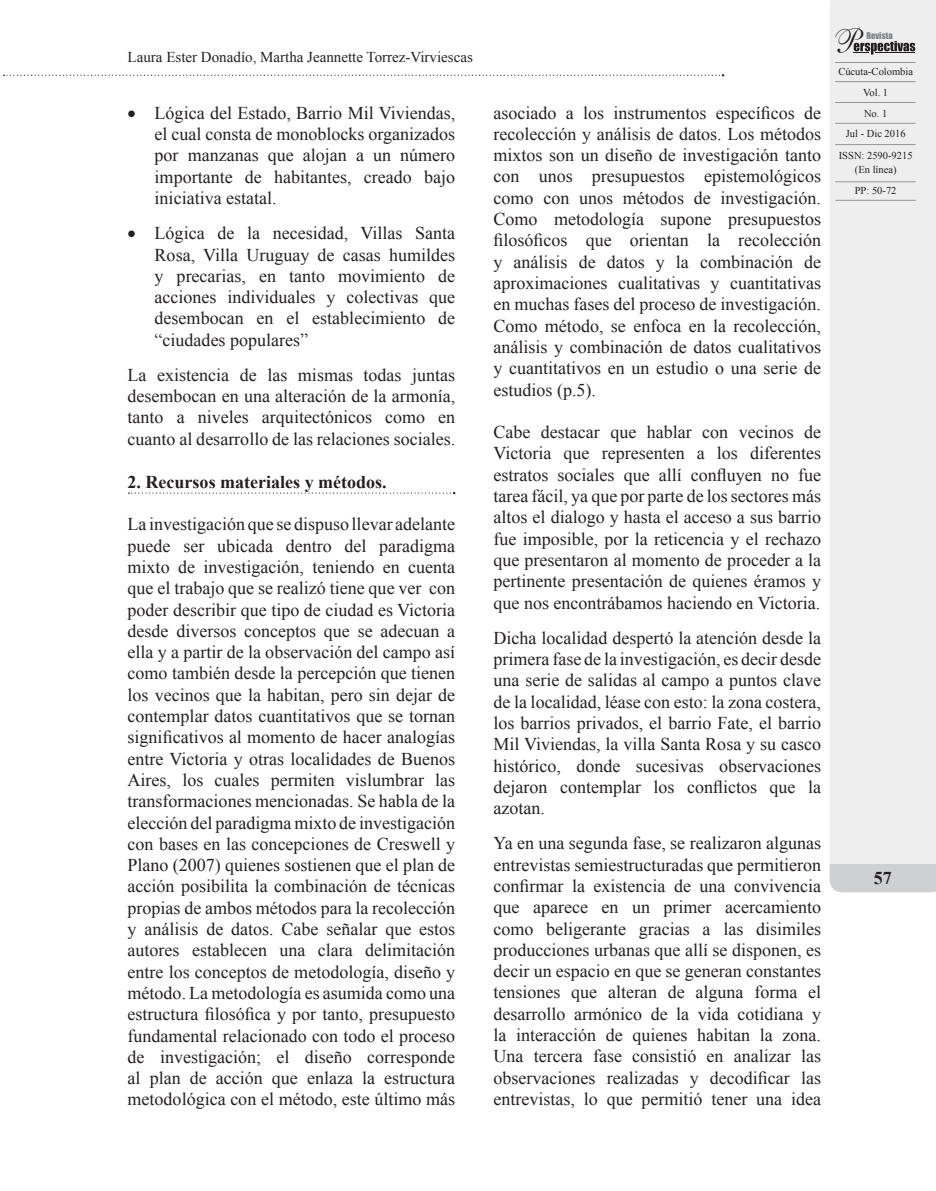
<style>
.page{position:relative;width:936px;height:1191px;background:#fff}
.page>*{position:absolute;margin:0;border:0;box-sizing:border-box;transform-origin:0 0}
.t1{font:18px/21.3px "Times New Roman";color:#231f20;text-align:justify}
.t2{font:700 18px "Times New Roman";color:#231f20}
.t3{font:15px "Times New Roman";color:#231f20}
.t4{font:10.5px/20.7px "Times New Roman";color:#231f20;text-align:center}
.t5{font:8.55px "Impact";color:#808285}
</style>
<div class="page">
<div style="left:830px;top:0;width:105px;height:864px;background:#eeeeef"></div>
<div style="left:829px;top:864px;width:106px;height:28px;background:#cfd0d2"></div>
<hr style="left:835px;top:81px;width:80px;height:1px;background:#939598">
<hr style="left:835px;top:102px;width:80px;height:1px;background:#939598">
<hr style="left:835px;top:123px;width:80px;height:1px;background:#939598">
<hr style="left:835px;top:62px;width:80px;height:1px;background:#939598">
<hr style="left:835px;top:144px;width:80px;height:1px;background:#939598">
<hr style="left:835px;top:181px;width:80px;height:1px;background:#939598">
<svg style="left:128px;top:492px;width:327px;height:2px"></svg>
<svg style="left:4px;top:74px;width:720px;height:2px"></svg>
<hr style="left:835px;top:200px;width:80px;height:1px;background:#939598">
<svg style="left:834px;top:26px;width:81px;height:28px;background:#c6c5c6"></svg>
<p class="t3" style="left:128px;top:47px;width:347px">Laura Ester Donadío, Martha Jeannette Torrez-Virviescas</p>
<p class="t1" style="left:155px;top:102px;width:302px;text-indent:-27px">• Lógica del Estado, Barrio Mil Viviendas, el cual consta de monoblocks organizados por manzanas que alojan a un número importante de habitantes, creado bajo iniciativa estatal.</p>
<p class="t1" style="left:155px;top:222px;width:302px;text-indent:-27px">• Lógica de la necesidad, Villas Santa Rosa, Villa Uruguay de casas humildes y precarias, en tanto movimiento de acciones individuales y colectivas que desembocan en el establecimiento de “ciudades populares”</p>
<p class="t1" style="left:128px;top:364px;width:329px">La existencia de las mismas todas juntas desembocan en una alteración de la armonía, tanto a niveles arquitectónicos como en cuanto al desarrollo de las relaciones sociales.</p>
<p class="t2" style="left:128px;top:469px;width:260px">2. Recursos materiales y métodos.</p>
<p class="t1" style="left:128px;top:513px;width:329px">La investigación que se dispuso llevar adelante puede ser ubicada dentro del paradigma mixto de investigación, teniendo en cuenta que el trabajo que se realizó tiene que ver con poder describir que tipo de ciudad es Victoria desde diversos conceptos que se adecuan a ella y a partir de la observación del campo así como también desde la percepción que tienen los vecinos que la habitan, pero sin dejar de contemplar datos cuantitativos que se tornan significativos al momento de hacer analogías entre Victoria y otras localidades de Buenos Aires, los cuales permiten vislumbrar las transformaciones mencionadas. Se habla de la elección del paradigma mixto de investigación con bases en las concepciones de Creswell y Plano (2007) quienes sostienen que el plan de acción posibilita la combinación de técnicas propias de ambos métodos para la recolección y análisis de datos. Cabe señalar que estos autores establecen una clara delimitación entre los conceptos de metodología, diseño y método. La metodología es asumida como una estructura filosófica y por tanto, presupuesto fundamental relacionado con todo el proceso de investigación; el diseño corresponde al plan de acción que enlaza la estructura metodológica con el método, este último más</p>
<p class="t1" style="left:493px;top:102px;width:329px">asociado a los instrumentos específicos de recolección y análisis de datos. Los métodos mixtos son un diseño de investigación tanto con unos presupuestos epistemológicos como con unos métodos de investigación.<br>Como metodología supone presupuestos filosóficos que orientan la recolección y análisis de datos y la combinación de aproximaciones cualitativas y cuantitativas en muchas fases del proceso de investigación.<br>Como método, se enfoca en la recolección, análisis y combinación de datos cualitativos y cuantitativos en un estudio o una serie de estudios (p.5).</p>
<p class="t1" style="left:493px;top:421px;width:329px">Cabe destacar que hablar con vecinos de Victoria que representen a los diferentes estratos sociales que allí confluyen no fue tarea fácil, ya que por parte de los sectores más altos el dialogo y hasta el acceso a sus barrio fue imposible, por la reticencia y el rechazo que presentaron al momento de proceder a la pertinente presentación de quienes éramos y que nos encontrábamos haciendo en Victoria.</p>
<p class="t1" style="left:493px;top:627px;width:329px">Dicha localidad despertó la atención desde la primera fase de la investigación, es decir desde una serie de salidas al campo a puntos clave de la localidad, léase con esto: la zona costera, los barrios privados, el barrio Fate, el barrio Mil Viviendas, la villa Santa Rosa y su casco histórico, donde sucesivas observaciones dejaron contemplar los conflictos que la azotan.</p>
<p class="t1" style="left:493px;top:832px;width:329px">Ya en una segunda fase, se realizaron algunas entrevistas semiestructuradas que permitieron confirmar la existencia de una convivencia que aparece en un primer acercamiento como beligerante gracias a las disimiles producciones urbanas que allí se disponen, es decir un espacio en que se generan constantes tensiones que alteran de alguna forma el desarrollo armónico de la vida cotidiana y la interacción de quienes habitan la zona.<br>Una tercera fase consistió en analizar las observaciones realizadas y decodificar las entrevistas, lo que permitió tener una idea</p>
<p class="t5" style="left:866px;top:29px;width:28px">Revista</p>
<p class="t4" style="left:838px;top:61px;width:76px">Cúcuta-Colombia<br>Vol. 1<br>No. 1<br>Jul - Dic 2016</p>
<p class="t4" style="left:838px;top:149px;width:75px;line-height:13.5px">ISSN: 2590-9215 (En línea)</p>
<p class="t4" style="left:854px;top:180px;width:43px">PP: 50-72</p>
<p class="t2" style="left:873px;top:866px;width:19px">57</p>
</div>
